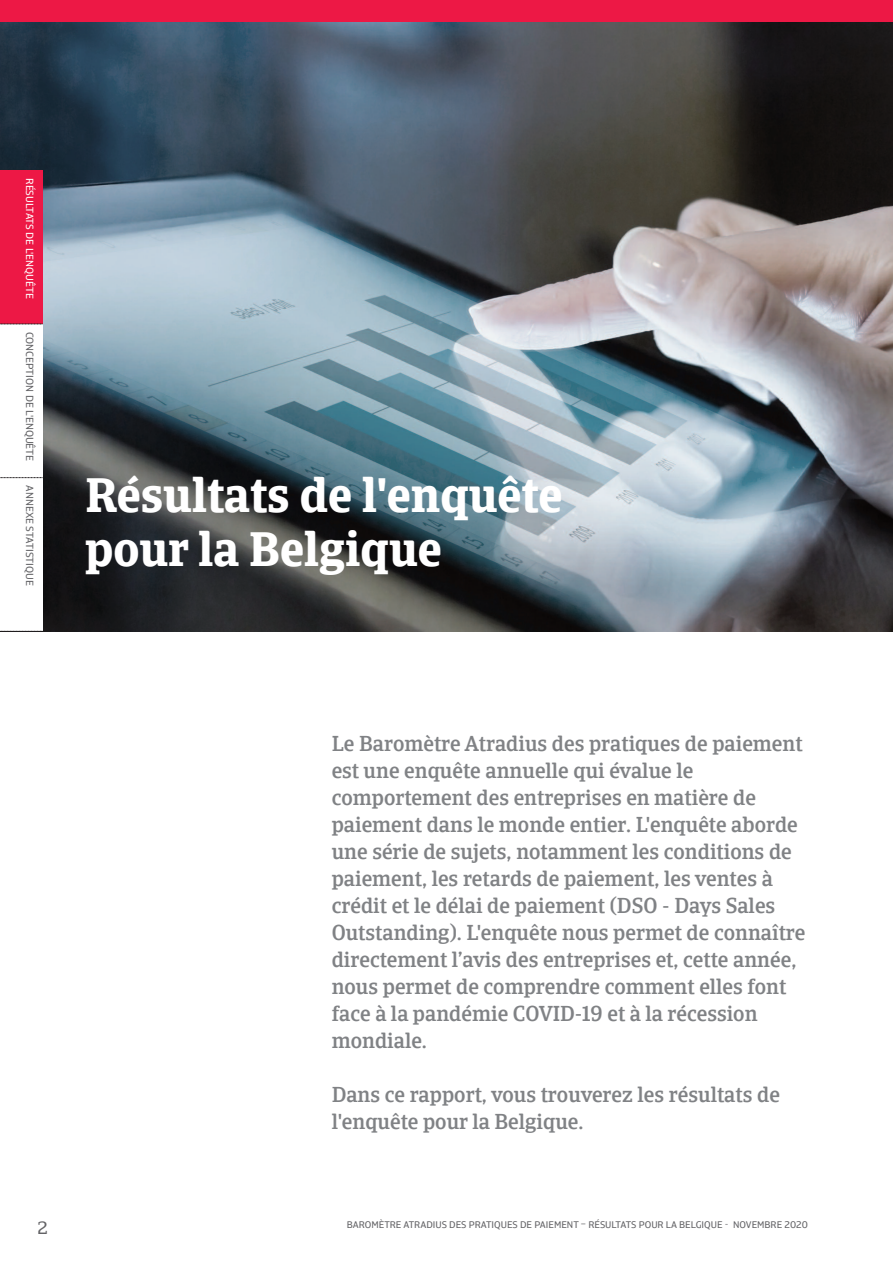
<style>
.page{position:relative;width:893px;height:1263px;background:#fff}
.page>*{position:absolute;margin:0;border:0;box-sizing:border-box;transform-origin:0 0}
.t1{font:700 48px/54px "Catalana";color:#fff}
.t2{font:500 21px/27px "Catalana";color:#808285}
.t3{font:18px "Catalana";color:#636366}
.t4{font:10.5px "Catalana Sans";color:#636366}
.t5{font:10.5px "Catalana Sans";color:#fff}
.t6{font:9.75px "Catalana Sans";color:#636366}
</style>
<div class="page">
<img style="left:0;top:21px;width:893px;height:610px">
<div style="left:0;top:0;width:893px;height:21px;background:#ed1845"></div>
<div style="left:0;top:170px;width:43px;height:154px;background:#ed1845"></div>
<div style="left:0;top:324px;width:43px;height:154px;background:#fff"></div>
<div style="left:0;top:478px;width:43px;height:153px;background:#fff"></div>
<svg style="left:0;top:477px;width:43px;height:1px"></svg>
<svg style="left:0;top:631px;width:43px;height:1px"></svg>
<svg style="left:0;top:324px;width:43px;height:1px"></svg>
<p class="t5" style="left:37px;top:178px;width:122px;rotate:90deg">RÉSULTATS DE L'ENQUÊTE</p>
<p class="t4" style="left:37px;top:332px;width:131px;rotate:90deg">CONCEPTION DE L'ENQUÊTE</p>
<p class="t4" style="left:37px;top:485px;width:102px;rotate:90deg">ANNEXE STATISTIQUE</p>
<h1 class="t1" style="left:85px;top:468px;width:479px">Résultats de l'enquête pour la Belgique</h1>
<p class="t3" style="left:37px;top:1216px;width:12px">2</p>
<p class="t2" style="left:332px;top:730px;width:475px">Le Baromètre Atradius des pratiques de paiement est une enquête annuelle qui évalue le comportement des entreprises en matière de paiement dans le monde entier. L'enquête aborde une série de sujets, notamment les conditions de paiement, les retards de paiement, les ventes à crédit et le délai de paiement (DSO - Days Sales Outstanding). L'enquête nous permet de connaître directement l’avis des entreprises et, cette année, nous permet de comprendre comment elles font face à la pandémie COVID-19 et à la récession mondiale.</p>
<p class="t2" style="left:332px;top:1081px;width:450px">Dans ce rapport, vous trouverez les résultats de l'enquête pour la Belgique.</p>
<p class="t6" style="left:347px;top:1218px;width:462px">BAROMÈTRE ATRADIUS DES PRATIQUES DE PAIEMENT – RÉSULTATS POUR LA BELGIQUE - NOVEMBRE 2020</p>
</div>
